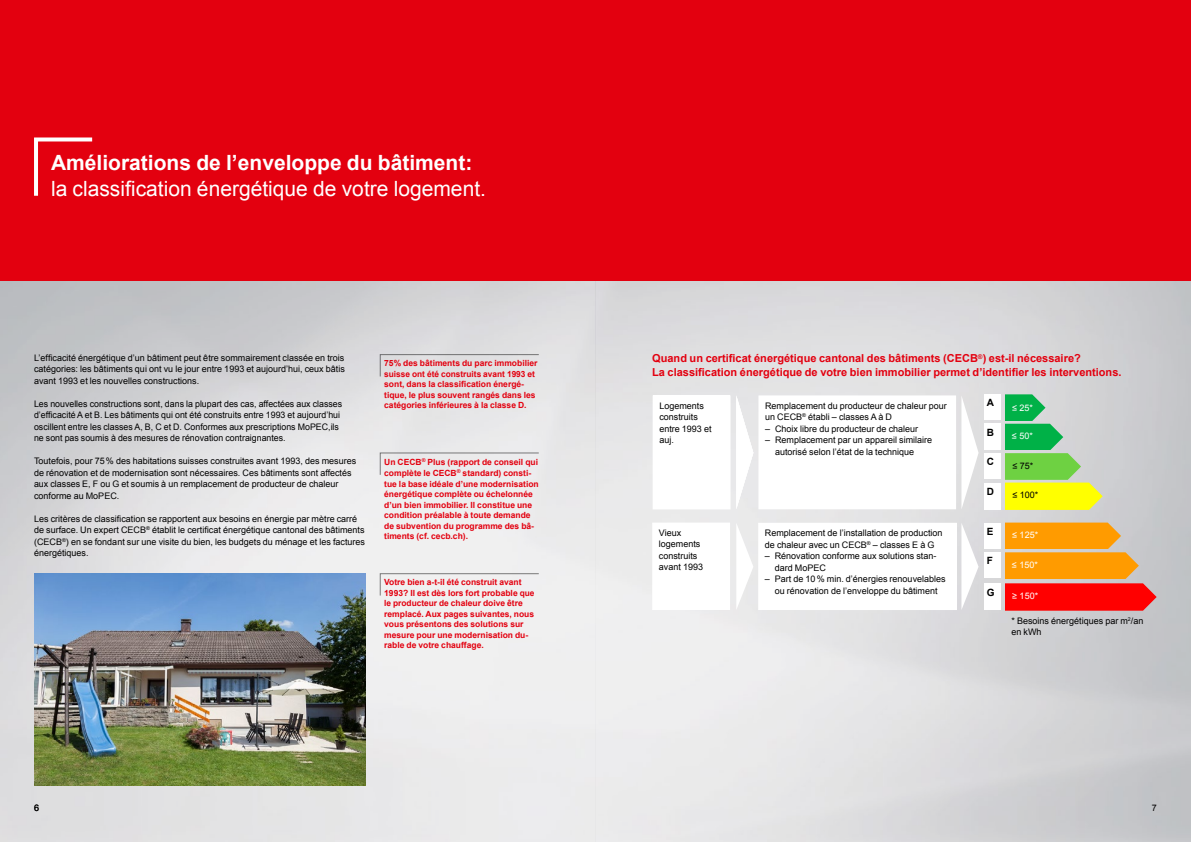
<style>
.page{position:relative;width:1191px;height:842px;background:#fff}
.page>*{position:absolute;margin:0;border:0;box-sizing:border-box;transform-origin:0 0}
.t1{font:21px/26px "Arial";color:#fff}
.t2{font:700 11px "Arial";color:#e3000f}
.t3{font:700 10px "Arial";color:#000}
.t4{font:9px/11.5px "Arial";color:#000}
.t5{font:9px "Arial";color:#fff}
.t6{font:700 8.5px/10.5px "Arial";color:#e3000f}
.s1{font-weight:700}
</style>
<div class="page">
<img style="left:0;top:281px;width:1191px;height:561px">
<div style="left:0;top:0;width:595px;height:281px;background:#e3000f"></div>
<div style="left:595px;top:0;width:596px;height:281px;background:#e3000f"></div>
<svg style="left:34px;top:137px;width:59px;height:59px"></svg>
<img style="left:34px;top:573px;width:332px;height:212px">
<svg style="left:961px;top:395px;width:17px;height:114px"></svg>
<div style="left:759px;top:396px;width:196px;height:113px;background:#fff"></div>
<div style="left:758px;top:395px;width:198px;height:114px;border:1px solid #fff"></div>
<div style="left:653px;top:396px;width:77px;height:113px;background:#fff"></div>
<div style="left:652px;top:395px;width:78px;height:114px;border:1px solid #fff"></div>
<svg style="left:1005px;top:394px;width:97px;height:115px;background:#a1d572"></svg>
<div style="left:984px;top:394px;width:16px;height:26px;background:#fff"></div>
<div style="left:984px;top:424px;width:16px;height:26px;background:#fff"></div>
<div style="left:984px;top:453px;width:16px;height:26px;background:#fff"></div>
<div style="left:984px;top:483px;width:16px;height:26px;background:#fff"></div>
<svg style="left:736px;top:395px;width:17px;height:114px"></svg>
<svg style="left:961px;top:523px;width:17px;height:87px"></svg>
<div style="left:758px;top:523px;width:198px;height:86px;background:#fff"></div>
<div style="left:652px;top:523px;width:77px;height:86px;background:#fff"></div>
<svg style="left:1005px;top:523px;width:151px;height:87px;background:#f2782f"></svg>
<div style="left:984px;top:523px;width:16px;height:26px;background:#fff"></div>
<div style="left:984px;top:552px;width:16px;height:26px;background:#fff"></div>
<div style="left:984px;top:584px;width:16px;height:26px;background:#fff"></div>
<svg style="left:736px;top:523px;width:17px;height:87px"></svg>
<svg style="left:380px;top:354px;width:159px;height:23px;background:#dbdbdc"></svg>
<svg style="left:380px;top:573px;width:159px;height:23px"></svg>
<svg style="left:380px;top:452px;width:159px;height:23px;background:#e5e5e6"></svg>
<p class="t1" style="left:51px;top:150px;width:436px"><span class="s1">Améliorations de l’enveloppe du bâtiment: </span>la classification énergétique de votre logement.</p>
<p class="t4" style="left:34px;top:352px;width:312px;text-align:justify">L’efficacité énergétique d’un bâtiment peut être sommairement classée en trois catégories: les bâtiments qui ont vu le jour entre 1993 et aujourd’hui, ceux bâtis avant 1993 et les nouvelles constructions.</p>
<p class="t4" style="left:34px;top:398px;width:310px">Les nouvelles constructions sont, dans la plupart des cas, affectées aux classes d’efficacité A et B. Les bâtiments qui ont été construits entre 1993 et aujourd’hui oscillent entre les classes A, B, C et D. Conformes aux prescriptions MoPEC,ils ne sont pas soumis à des mesures de rénovation contraignantes.</p>
<p class="t4" style="left:34px;top:456px;width:324px">Toutefois, pour 75% des habitations suisses construites avant 1993, des mesures de rénovation et de modernisation sont nécessaires. Ces bâtiments sont affectés aux classes E, F ou G et soumis à un remplacement de producteur de chaleur conforme au MoPEC.</p>
<p class="t4" style="left:34px;top:513px;width:332px">Les critères de classification se rapportent aux besoins en énergie par mètre carré de surface. Un expert CECB<sup>®</sup> établit le certificat énergétique cantonal des bâtiments (CECB<sup>®</sup>) en se fondant sur une visite du bien, les budgets du ménage et les factures énergétiques.</p>
<p class="t6" style="left:384px;top:358px;width:155px">75% des bâtiments du parc immobilier suisse ont été construits avant 1993 et sont, dans la classification énergé&shy;tique, le plus souvent rangés dans les catégories inférieures à la classe D.</p>
<p class="t6" style="left:384px;top:456px;width:155px;line-height:11.5px">Un CECB<sup>®</sup> Plus (rapport de conseil qui complète le CECB<sup>®</sup> standard) consti-</p>
<p class="t6" style="left:384px;top:479px;width:156px">tue la base idéale d’une modernisation énergétique complète ou échelonnée d’un bien immobilier. Il constitue une condition préalable à toute demande de subvention du programme des bâ&shy;timents (cf. cecb.ch).</p>
<p class="t6" style="left:384px;top:577px;width:152px">Votre bien a-t-il été construit avant 1993? Il est dès lors fort probable que le producteur de chaleur doive être remplacé. Aux pages suivantes, nous vous présentons des solutions sur mesure pour une modernisation du&shy;rable de votre chauffage.</p>
<p class="t2" style="left:652px;top:351px;width:430px">Quand un certificat énergétique cantonal des bâtiments (CECB<sup>®</sup>) est-il nécessaire?</p>
<p class="t2" style="left:652px;top:365px;width:471px">La classification énergétique de votre bien immobilier permet d’identifier les interventions.</p>
<p class="t4" style="left:659px;top:400px;width:46px">Logements</p>
<p class="t4" style="left:659px;top:411px;width:54px">construits entre 1993 et</p>
<p class="t4" style="left:659px;top:434px;width:16px">auj.</p>
<p class="t4" style="left:659px;top:527px;width:24px">Vieux</p>
<p class="t4" style="left:659px;top:538px;width:46px">logements construits avant 1993</p>
<p class="t4" style="left:765px;top:400px;width:183px">Remplacement du producteur de chaleur pour un CECB<sup>®</sup> établi – classes A à D</p>
<p class="t4" style="left:765px;top:423px;width:155px">– Choix libre du producteur de chaleur</p>
<p class="t4" style="left:775px;top:434px;width:159px;text-indent:-10px">– Remplacement par un appareil similaire autorisé selon l’état de la technique</p>
<p class="t4" style="left:765px;top:527px;width:179px">Remplacement de l’installation de production de chaleur avec un CECB<sup>®</sup> – classes E à G</p>
<p class="t4" style="left:775px;top:550px;width:163px;text-indent:-10px">– Rénovation conforme aux solutions stan&shy;dard MoPEC</p>
<p class="t4" style="left:765px;top:573px;width:182px;text-align:center">– Part de 10% min. d’énergies renouvelables ou rénovation de l’enveloppe du bâtiment</p>
<p class="t3" style="left:986px;top:396px;width:9px">A</p>
<p class="t3" style="left:986px;top:425px;width:9px">B</p>
<p class="t3" style="left:986px;top:455px;width:9px">C</p>
<p class="t3" style="left:986px;top:484px;width:9px">D</p>
<p class="t3" style="left:986px;top:524px;width:8px">E</p>
<p class="t3" style="left:986px;top:554px;width:8px">F</p>
<p class="t3" style="left:986px;top:586px;width:9px">G</p>
<p class="t5" style="left:1012px;top:402px;width:22px">≤ 25*</p>
<p class="t5" style="left:1012px;top:430px;width:22px">≤ 50*</p>
<p class="t4" style="left:1012px;top:460px;width:22px">≤ 75*</p>
<p class="t4" style="left:1012px;top:490px;width:27px">≤ 100*</p>
<p class="t5" style="left:1012px;top:529px;width:27px">≤ 125*</p>
<p class="t5" style="left:1012px;top:558px;width:27px">≤ 150*</p>
<p class="t5" style="left:1012px;top:590px;width:27px">≥ 150*</p>
<p class="t4" style="left:1011px;top:615px;width:133px">* Besoins énergétiques par m<sup>2</sup>/an en kWh</p>
<p class="t4" style="left:34px;top:802px;width:7px">6</p>
<p class="t4" style="left:1152px;top:802px;width:7px">7</p>
</div>
